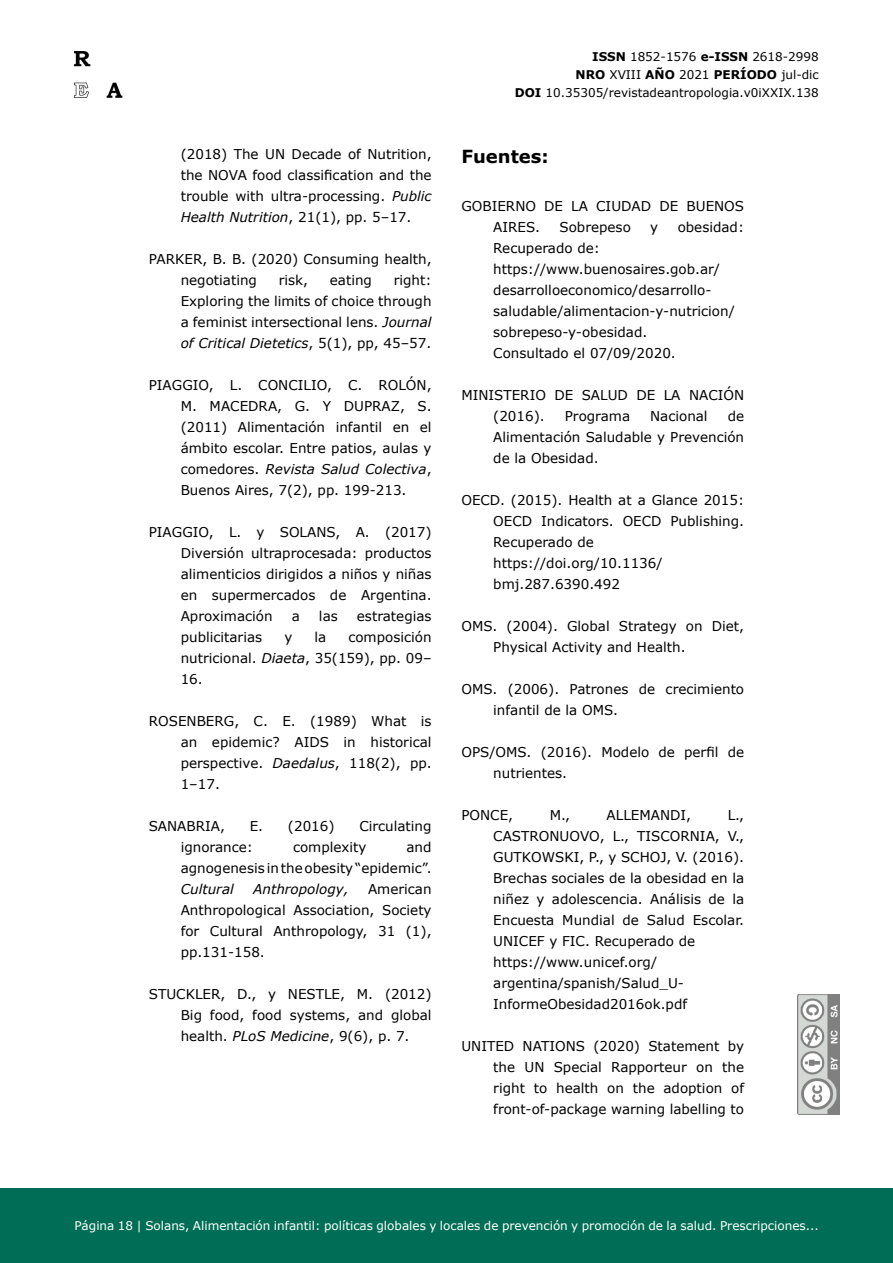
<style>
.page{position:relative;width:893px;height:1263px;background:#fff}
.page>*{position:absolute;margin:0;border:0;box-sizing:border-box;transform-origin:0 0}
.t1{font:700 18px "Verdana";color:#000}
.t2{font:13.5px/21px "Verdana";color:#000;text-align:justify}
.t3{font:italic 13.5px "Verdana";color:#000}
.t4{font:12px "Verdana";color:#fff}
.t5{font:12px/18px "Verdana";color:#000;text-align:right}
.s1{font-style:italic}
.s2{font-weight:700}
</style>
<div class="page">
<img style="left:798px;top:994px;width:42px;height:120px">
<div style="left:0;top:1188px;width:893px;height:75px;background:#006e56"></div>
<img style="left:74px;top:52px;width:49px;height:45px">
<p class="t2" style="left:181px;top:144px;width:252px">(2018) The UN Decade of Nutrition, the NOVA food classification and the trouble with ultra-processing. <span class="s1">Public Health Nutrition</span>, 21(1), pp. 5–17.</p>
<p class="t2" style="left:181px;top:249px;width:252px;text-indent:-32px">PARKER, B. B. (2020) Consuming health, negotiating</p>
<p class="t2" style="left:181px;top:270px;width:252px;text-indent:213px">right:<br>Exploring the limits of choice through a feminist intersectional lens. <span class="s1">Journal of Critical Dietetics</span>, 5(1), pp, 45–57.</p>
<p class="t2" style="left:181px;top:375px;width:252px;text-indent:-32px">PIAGGIO, L. CONCILIO, C. ROLÓN, M. MACEDRA, G. Y DUPRAZ, S. (2011) Alimentación infantil en el ámbito escolar. Entre patios, aulas y comedores. <span class="s1">Revista Salud Colectiva</span>, Buenos Aires, 7(2), pp. 199-213.</p>
<p class="t2" style="left:181px;top:522px;width:252px;text-indent:-32px">PIAGGIO, L. y SOLANS, A. (2017)<br>Diversión ultraprocesada: productos alimenticios dirigidos a niños y niñas en supermercados de Argentina.<br>Aproximación</p>
<p class="t2" style="left:279px;top:270px;width:31px">risk,</p>
<p class="t2" style="left:330px;top:270px;width:44px">eating</p>
<p class="t2" style="left:292px;top:606px;width:10px">a</p>
<p class="t2" style="left:319px;top:606px;width:20px">las</p>
<p class="t2" style="left:357px;top:606px;width:76px">estrategias</p>
<p class="t2" style="left:181px;top:627px;width:252px;text-indent:168px">composición nutricional. <span class="s1">Diaeta</span>, 35(159), pp. 09– 16.</p>
<p class="t2" style="left:181px;top:711px;width:252px;text-indent:-32px">ROSENBERG, C. E. (1989) What is an epidemic? AIDS in historical perspective. <span class="s1">Daedalus</span>, 118(2), pp.<br>1–17.</p>
<p class="t2" style="left:149px;top:816px;width:78px">SANABRIA,</p>
<p class="t2" style="left:250px;top:816px;width:86px">E. (2016)</p>
<p class="t2" style="left:359px;top:816px;width:74px">Circulating</p>
<p class="t2" style="left:181px;top:837px;width:74px">ignorance:</p>
<p class="t2" style="left:293px;top:837px;width:75px">complexity</p>
<p class="t2" style="left:181px;top:627px;width:83px">publicitarias</p>
<p class="t2" style="left:284px;top:627px;width:9px">y</p>
<p class="t2" style="left:314px;top:627px;width:13px">la</p>
<p class="t2" style="left:181px;top:837px;width:252px;text-align:right">and<br>agnogenesis in the obesity “epidemic”.</p>
<p class="t3" style="left:181px;top:880px;width:55px">Cultural</p>
<p class="t3" style="left:253px;top:880px;width:97px">Anthropology,</p>
<p class="t2" style="left:181px;top:879px;width:252px;text-indent:187px">American Anthropological Association, Society for Cultural Anthropology, 31 (1), pp.131-158.</p>
<p class="t2" style="left:181px;top:984px;width:252px;text-indent:-32px">STUCKLER, D., y NESTLE, M. (2012)<br>Big food, food systems, and global health. <span class="s1">PLoS Medicine</span>, 9(6), p. 7.</p>
<p class="t5" style="left:515px;top:47px;width:306px"><span class="s2">ISSN</span> 1852-1576 <span class="s2">e-ISSN</span> 2618-2998<br><span class="s2">NRO</span> XVIII <span class="s2">AÑO</span> 2021 <span class="s2">PERÍODO</span> jul-dic<br><span class="s2">DOI</span> 10.35305/revistadeantropologia.v0iXXIX.138</p>
<h1 class="t1" style="left:461px;top:143px;width:89px">Fuentes:</h1>
<p class="t2" style="left:493px;top:195px;width:252px;text-indent:-32px">GOBIERNO DE LA CIUDAD DE BUENOS<br>AIRES.</p>
<p class="t2" style="left:559px;top:216px;width:73px">Sobrepeso</p>
<p class="t2" style="left:650px;top:216px;width:9px">y</p>
<p class="t2" style="left:678px;top:216px;width:68px">obesidad:</p>
<p class="t2" style="left:493px;top:237px;width:243px;text-align:left">Recuperado de: https://www.buenosaires.gob.ar/ desarrolloeconomico/desarrollo&shy;saludable/alimentacion-y-nutricion/ sobrepeso-y-obesidad.<br>Consultado el 07/09/2020.</p>
<p class="t2" style="left:493px;top:384px;width:252px;text-indent:-32px">MINISTERIO DE SALUD DE LA NACIÓN (2016).</p>
<p class="t2" style="left:493px;top:405px;width:252px;text-indent:234px">de Alimentación Saludable y Prevención de la Obesidad.</p>
<p class="t2" style="left:493px;top:489px;width:252px;text-align:left;text-indent:-32px">OECD. (2015). Health at a Glance 2015:<br>OECD Indicators. OECD Publishing.<br>Recuperado de https://doi.org/10.1136/ bmj.287.6390.492</p>
<p class="t2" style="left:493px;top:615px;width:252px;text-indent:-32px">OMS. (2004). Global Strategy on Diet,<br>Physical Activity and Health.</p>
<p class="t2" style="left:493px;top:678px;width:252px;text-indent:-32px">OMS. (2006). Patrones de crecimiento infantil de la OMS.</p>
<p class="t2" style="left:493px;top:741px;width:252px;text-indent:-32px">OPS/OMS. (2016). Modelo de perfil de nutrientes.</p>
<p class="t2" style="left:461px;top:804px;width:53px">PONCE,</p>
<p class="t2" style="left:550px;top:804px;width:22px">M.,</p>
<p class="t2" style="left:607px;top:804px;width:86px">ALLEMANDI,</p>
<p class="t2" style="left:565px;top:405px;width:67px">Programa</p>
<p class="t2" style="left:650px;top:405px;width:59px">Nacional</p>
<p class="t2" style="left:493px;top:804px;width:252px;text-align:left;text-indent:234px">L.,<br>CASTRONUOVO, L., TISCORNIA, V.,<br>GUTKOWSKI, P., y SCHOJ, V. (2016).<br>Brechas sociales de la obesidad en la niñez y adolescencia. Análisis de la<br>Encuesta Mundial de Salud Escolar.<br>UNICEF y FIC. Recuperado de https://www.unicef.org/ argentina/spanish/Salud_U-<br>InformeObesidad2016ok.pdf</p>
<p class="t2" style="left:493px;top:1035px;width:252px;text-indent:-32px">UNITED NATIONS (2020) Statement by the UN Special Rapporteur on the right to health on the adoption of front-of-package warning labelling to</p>
<p class="t4" style="left:74px;top:1217px;width:746px">Página 18 | Solans, Alimentación infantil: políticas globales y locales de prevención y promoción de la salud. Prescripciones...</p>
</div>
